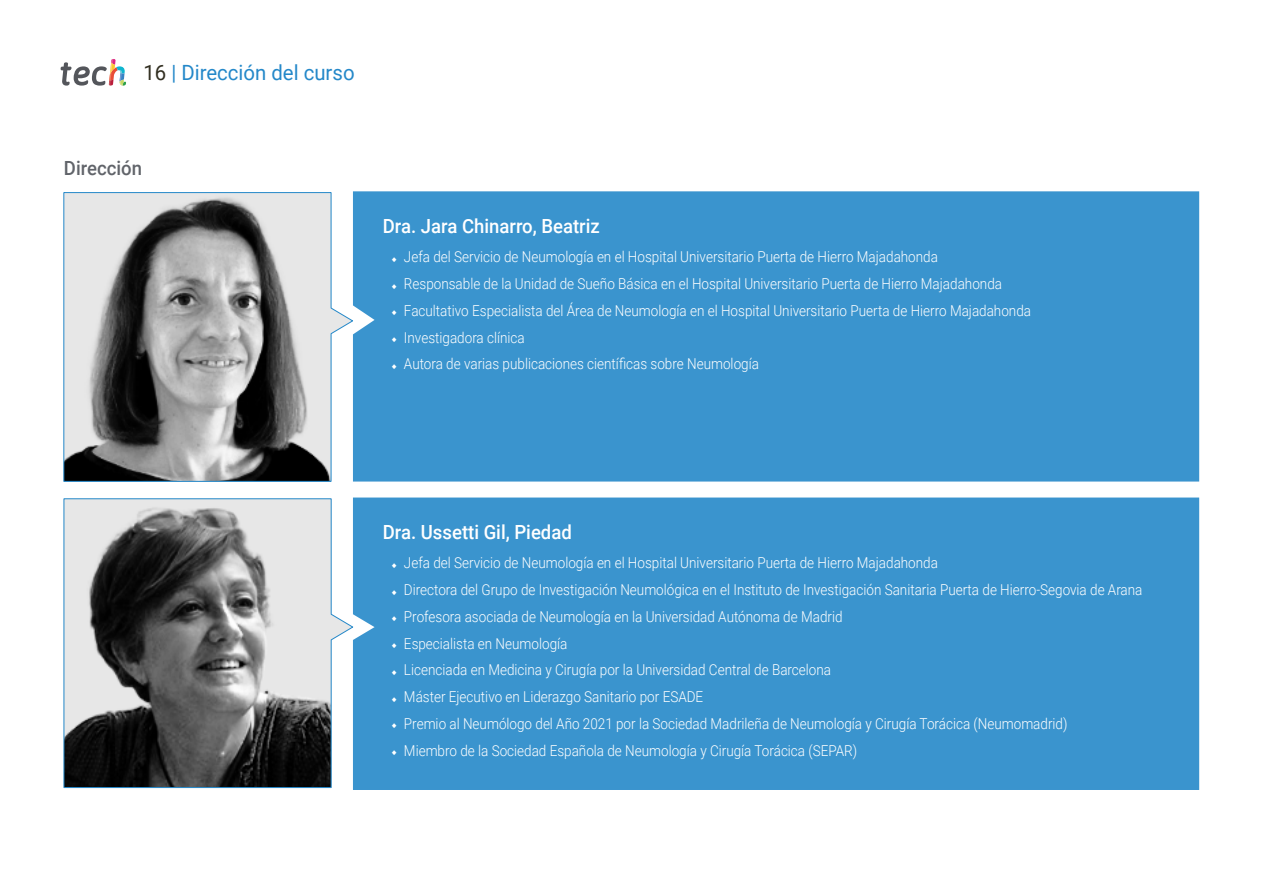
<style>
.page{position:relative;width:1263px;height:893px;background:#fff}
.page>*{position:absolute;margin:0;border:0;box-sizing:border-box;transform-origin:0 0}
.t1{font:21px "Roboto";color:#2488c9}
.t2{font:500 19.5px "Roboto";color:#fff;scale:.95 1}
.t3{font:500 19.5px "Roboto";color:#61646a;scale:.95 1}
.t4{font:300 15px/26.7px "Roboto";color:#fff;scale:.9 1}
.s1{color:#312e20}
</style>
<div class="page">
<svg style="left:61px;top:59px;width:65px;height:27px"></svg>
<div style="left:353px;top:497px;width:846px;height:293px;background:#3a94ce"></div>
<div style="left:353px;top:191px;width:846px;height:291px;background:#3a94ce"></div>
<svg style="left:64px;top:498px;width:289px;height:290px;background:#848686"></svg>
<svg style="left:63px;top:192px;width:290px;height:290px;background:#9b9c9d"></svg>
<svg style="left:392px;top:563px;width:5px;height:5px"></svg>
<svg style="left:392px;top:590px;width:5px;height:5px"></svg>
<svg style="left:392px;top:617px;width:5px;height:5px"></svg>
<svg style="left:392px;top:643px;width:5px;height:5px"></svg>
<svg style="left:392px;top:670px;width:5px;height:5px"></svg>
<svg style="left:392px;top:697px;width:5px;height:5px"></svg>
<svg style="left:392px;top:724px;width:5px;height:5px"></svg>
<svg style="left:392px;top:750px;width:5px;height:5px"></svg>
<svg style="left:392px;top:257px;width:5px;height:5px"></svg>
<svg style="left:392px;top:284px;width:5px;height:5px"></svg>
<svg style="left:392px;top:310px;width:5px;height:5px"></svg>
<svg style="left:392px;top:337px;width:5px;height:5px"></svg>
<svg style="left:392px;top:364px;width:5px;height:5px"></svg>
<h1 class="t1" style="left:144px;top:57px;width:213px"><span class="s1">16</span> | Dirección del curso</h1>
<h2 class="t3" style="left:64px;top:155px;width:84px">Dirección</h2>
<h2 class="t2" style="left:383px;top:212px;width:230px">Dra. Jara Chinarro, Beatriz</h2>
<p class="t4" style="left:404px;top:243px;width:698px">Jefa del Servicio de Neumología en el Hospital Universitario Puerta de Hierro Majadahonda<br>Responsable de la Unidad de Sueño Básica en el Hospital Universitario Puerta de Hierro Majadahonda Facultativo Especialista del Área de Neumología en el Hospital Universitario Puerta de Hierro Majadahonda Investigadora clínica<br>Autora de varias publicaciones científicas sobre Neumología</p>
<h2 class="t2" style="left:383px;top:518px;width:201px">Dra. Ussetti Gil, Piedad</h2>
<p class="t4" style="left:404px;top:549px;width:822px">Jefa del Servicio de Neumología en el Hospital Universitario Puerta de Hierro Majadahonda<br>Directora del Grupo de Investigación Neumológica en el Instituto de Investigación Sanitaria Puerta de Hierro-Segovia de Arana Profesora asociada de Neumología en la Universidad Autónoma de Madrid<br>Especialista en Neumología<br>Licenciada en Medicina y Cirugía por la Universidad Central de Barcelona<br>Máster Ejecutivo en Liderazgo Sanitario por ESADE<br>Premio al Neumólogo del Año 2021 por la Sociedad Madrileña de Neumología y Cirugía Torácica (Neumomadrid)<br>Miembro de la Sociedad Española de Neumología y Cirugía Torácica (SEPAR)</p>
</div>
